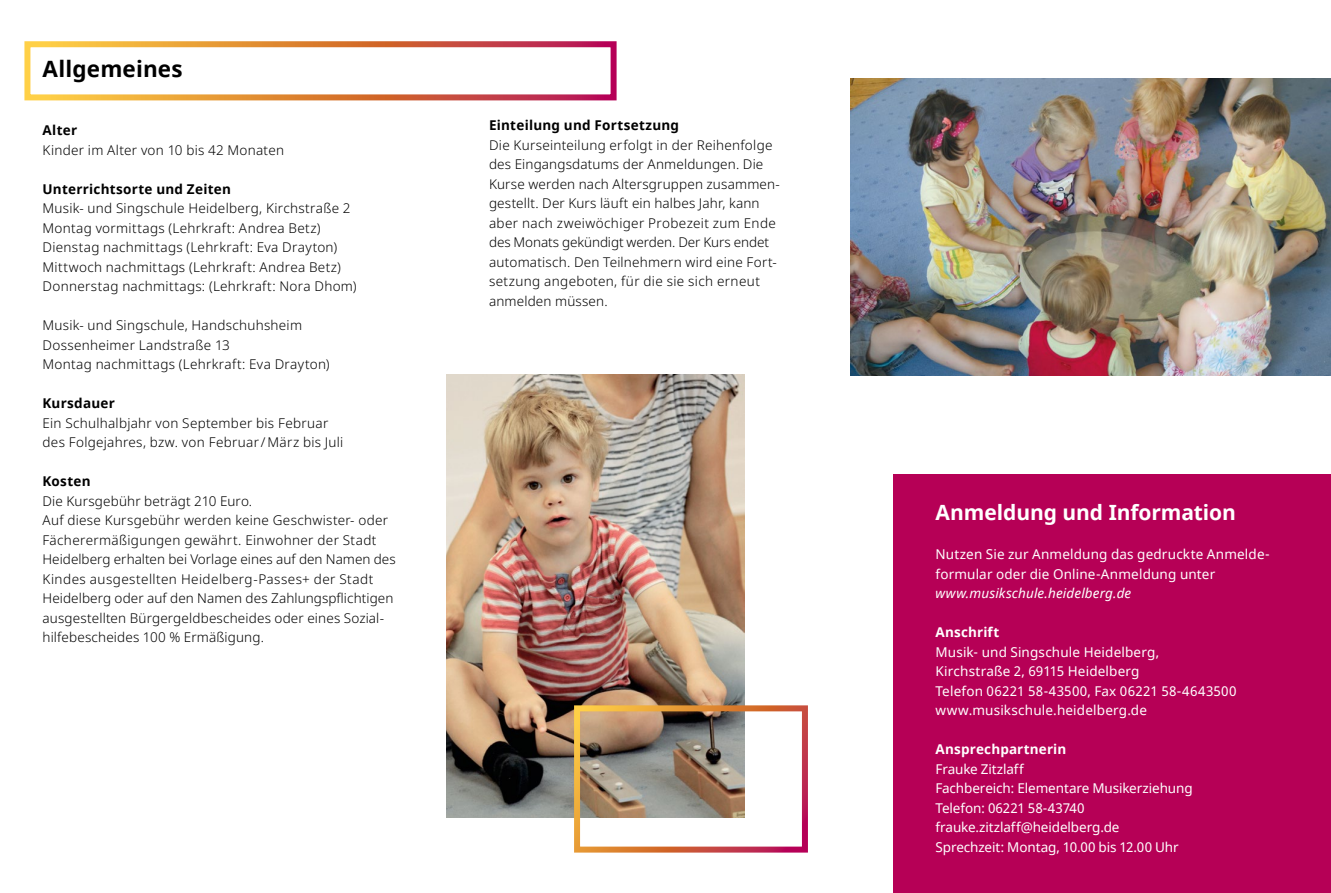
<style>
.page{position:relative;width:1331px;height:893px;background:#fff}
.page>*{position:absolute;margin:0;border:0;box-sizing:border-box;transform-origin:0 0}
.Headline_Unterzeile_15pt_Frutiger_45_lig{font:700 22.5px "Noto Sans";letter-spacing:.005em;color:#000}
._14pt_Bold_s__H1{font:700 21px "Noto Sans";letter-spacing:-.005em;color:#fff}
.Fließtext_9pt_Frutiger_45_light_ZAB_12pt{font:300 13.5px/19.5px "Noto Sans";letter-spacing:.02em;color:#000}
._9pt_Regular_w_Fließtext_Flattersatz__P{font:13.5px/19.5px "Noto Sans";letter-spacing:.01em;color:#fff}
._9pt_Regular_w_Fließtext_Flattersatz__P-2{font:13.5px "Noto Sans";letter-spacing:-.01em;color:#fff}
.Fließtext_9pt_Frutiger_45_light_ZAB_12pt-2{font:700 13.5px "Noto Sans";letter-spacing:.02em;color:#000}
._9pt_Regular_w_Fließtext_Flattersatz__P-3{font:italic 13.5px "Noto Sans";letter-spacing:.01em;color:#fff}
._9pt_Regular_w_Fließtext_Flattersatz__P-4{font:700 13.5px "Noto Sans";letter-spacing:.01em;color:#fff}
</style>
<div class="page">
<img style="left:850px;top:79px;width:481px;height:297px">
<img style="left:446px;top:374px;width:298px;height:444px">
<div style="left:893px;top:474px;width:438px;height:419px;background:#b60056"></div>
<p class="Headline_Unterzeile_15pt_Frutiger_45_lig" style="left:43px;top:53px;width:142px">Allgemeines</p>
<p class="Fließtext_9pt_Frutiger_45_light_ZAB_12pt-2" style="left:43px;top:121px;width:36px">Alter</p>
<p class="Fließtext_9pt_Frutiger_45_light_ZAB_12pt" style="left:43px;top:140px;width:243px">Kinder im Alter von 10 bis 42 Monaten</p>
<p class="Fließtext_9pt_Frutiger_45_light_ZAB_12pt-2" style="left:43px;top:179px;width:190px">Unterrichtsorte und Zeiten</p>
<p class="Fließtext_9pt_Frutiger_45_light_ZAB_12pt" style="left:43px;top:199px;width:310px">Musik- und Singschule Heidelberg, Kirchstraße 2</p>
<p class="Fließtext_9pt_Frutiger_45_light_ZAB_12pt" style="left:43px;top:218px;width:279px">Montag vormittags (Lehrkraft: Andrea Betz)</p>
<p class="Fließtext_9pt_Frutiger_45_light_ZAB_12pt" style="left:43px;top:238px;width:296px">Dienstag nachmittags (Lehrkraft: Eva Drayton)</p>
<p class="Fließtext_9pt_Frutiger_45_light_ZAB_12pt" style="left:43px;top:257px;width:300px">Mittwoch nachmittags (Lehrkraft: Andrea Betz)</p>
<p class="Fließtext_9pt_Frutiger_45_light_ZAB_12pt" style="left:43px;top:277px;width:316px">Donnerstag nachmittags: (Lehrkraft: Nora Dhom)</p>
<p class="Fließtext_9pt_Frutiger_45_light_ZAB_12pt" style="left:43px;top:316px;width:261px">Musik- und Singschule, Handschuhsheim</p>
<p class="Fließtext_9pt_Frutiger_45_light_ZAB_12pt" style="left:43px;top:335px;width:189px">Dossenheimer Landstraße 13</p>
<p class="Fließtext_9pt_Frutiger_45_light_ZAB_12pt" style="left:43px;top:355px;width:289px">Montag nachmittags (Lehrkraft: Eva Drayton)</p>
<p class="Fließtext_9pt_Frutiger_45_light_ZAB_12pt-2" style="left:43px;top:394px;width:74px">Kursdauer</p>
<p class="Fließtext_9pt_Frutiger_45_light_ZAB_12pt" style="left:43px;top:413px;width:287px">Ein Schulhalbjahr von September bis Februar</p>
<p class="Fließtext_9pt_Frutiger_45_light_ZAB_12pt" style="left:43px;top:433px;width:302px">des Folgejahres, bzw. von Februar/März bis Juli</p>
<p class="Fließtext_9pt_Frutiger_45_light_ZAB_12pt-2" style="left:43px;top:472px;width:50px">Kosten</p>
<p class="Fließtext_9pt_Frutiger_45_light_ZAB_12pt" style="left:43px;top:491px;width:211px">Die Kursgebühr beträgt 210 Euro.</p>
<p class="Fließtext_9pt_Frutiger_45_light_ZAB_12pt" style="left:43px;top:511px;width:355px">Auf diese Kursgebühr werden keine Geschwister- oder Fächerermäßigungen gewährt. Einwohner der Stadt Heidelberg erhalten bei Vorlage eines auf den Namen des Kindes ausgestellten Heidelberg-Passes+ der Stadt Heidelberg oder auf den Namen des Zahlungspflichtigen ausgestellten Bürgergeldbescheides oder eines Sozial&shy;hilfebescheides 100 % Ermäßigung.</p>
<p class="Fließtext_9pt_Frutiger_45_light_ZAB_12pt-2" style="left:489px;top:116px;width:192px">Einteilung und Fortsetzung</p>
<p class="Fließtext_9pt_Frutiger_45_light_ZAB_12pt" style="left:489px;top:135px;width:292px">Die Kurseinteilung erfolgt in der Reihenfolge des Eingangsdatums der Anmeldungen. Die Kurse werden nach Altersgruppen zusammen&shy;gestellt. Der Kurs läuft ein halbes Jahr, kann aber nach zweiwöchiger Probezeit zum Ende des Monats gekündigt werden. Der Kurs endet automatisch. Den Teilnehmern wird eine Fort&shy;setzung angeboten, für die sie sich erneut anmelden müssen.</p>
<h1 class="_14pt_Bold_s__H1" style="left:935px;top:498px;width:302px">Anmeldung und Information</h1>
<p class="_9pt_Regular_w_Fließtext_Flattersatz__P" style="left:935px;top:545px;width:334px">Nutzen Sie zur Anmeldung das gedruckte Anmelde&shy;formular oder die Online-Anmeldung unter</p>
<p class="_9pt_Regular_w_Fließtext_Flattersatz__P-3" style="left:935px;top:584px;width:197px">www.musikschule.heidelberg.de</p>
<p class="_9pt_Regular_w_Fließtext_Flattersatz__P-4" style="left:935px;top:623px;width:65px">Anschrift</p>
<p class="_9pt_Regular_w_Fließtext_Flattersatz__P" style="left:935px;top:643px;width:225px">Musik- und Singschule Heidelberg,<br>Kirchstraße 2, 69115 Heidelberg</p>
<p class="_9pt_Regular_w_Fließtext_Flattersatz__P" style="left:935px;top:682px;width:303px">Telefon 06221 58-43500, Fax 06221 58-4643500</p>
<p class="_9pt_Regular_w_Fließtext_Flattersatz__P" style="left:935px;top:701px;width:213px">www.musikschule.heidelberg.de</p>
<p class="_9pt_Regular_w_Fließtext_Flattersatz__P-4" style="left:935px;top:740px;width:132px">Ansprechpartnerin</p>
<p class="_9pt_Regular_w_Fließtext_Flattersatz__P-2" style="left:935px;top:760px;width:90px">Frauke Zitzlaff</p>
<p class="_9pt_Regular_w_Fließtext_Flattersatz__P-2" style="left:935px;top:779px;width:259px">Fachbereich: Elementare Musikerziehung</p>
<p class="_9pt_Regular_w_Fließtext_Flattersatz__P" style="left:935px;top:799px;width:151px">Telefon: 06221 58-43740</p>
<p class="_9pt_Regular_w_Fließtext_Flattersatz__P-2" style="left:935px;top:818px;width:185px">frauke.zitzlaff@heidelberg.de</p>
<p class="_9pt_Regular_w_Fließtext_Flattersatz__P-2" style="left:935px;top:838px;width:245px">Sprechzeit: Montag, 10.00 bis 12.00 Uhr</p>
</div>
